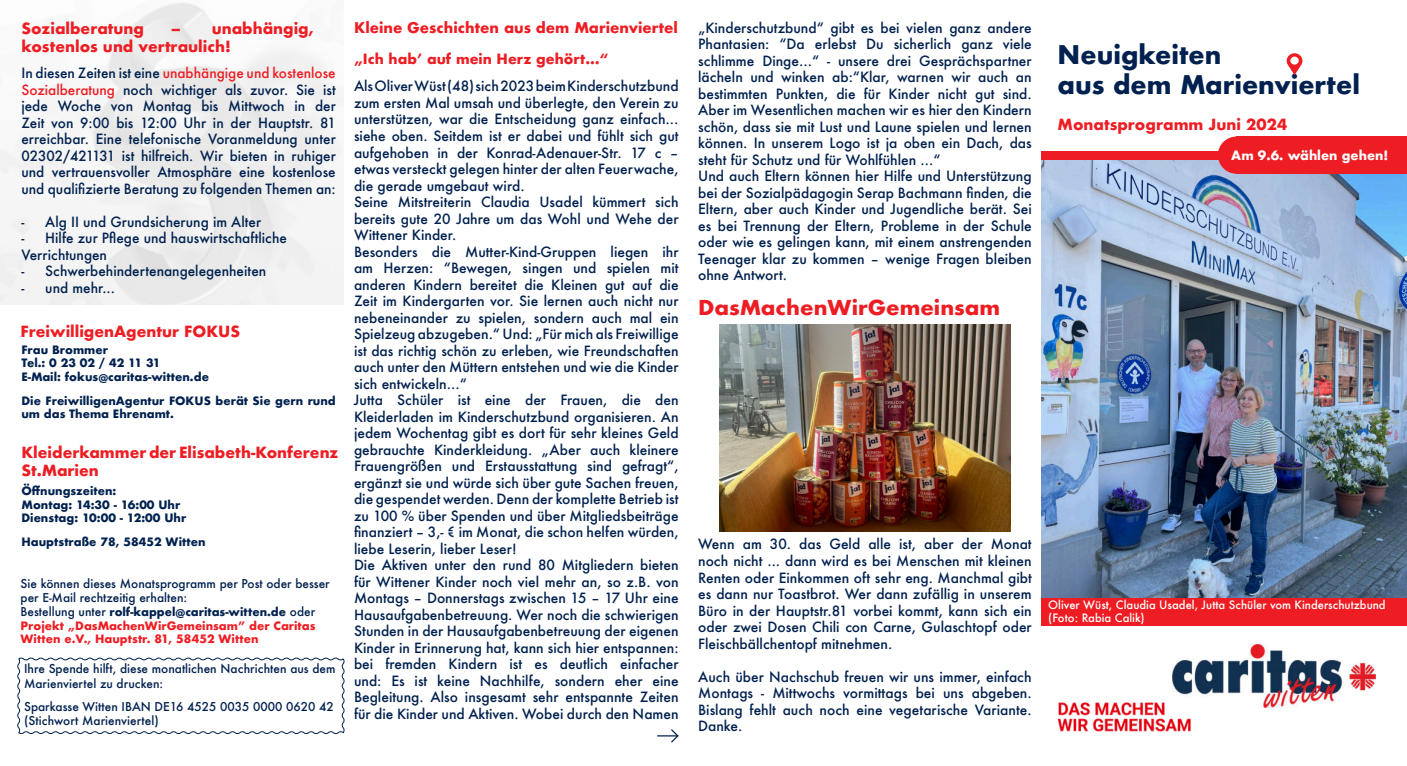
<style>
.page{position:relative;width:1407px;height:766px;background:#fff}
.page>*{position:absolute;margin:0;border:0;box-sizing:border-box;transform-origin:0 0}
.t1{font:700 25px/30px "Futura";color:#00214f}
.t2{font:700 20px "Futura";color:#ee1d23;scale:1.04 1}
.t3{font:700 15px/18px "Futura";color:#ee1d23}
.t4{font:700 14.38px "Futura";color:#ee1d23}
.t5{font:500 13.75px/16.5px "Futura";color:#00214f;text-align:justify}
.t6{font:700 13.75px "Futura";color:#ee1d23}
.t7{font:700 12.5px "Futura";color:#fff}
.t8{font:500 11.88px/14.2px "Futura";color:#00214f}
.t9{font:700 11.25px/13.5px "Futura";color:#00214f}
.t10{font:700 11.25px/13.5px "Futura";color:#ee1d23;text-align:justify}
.t11{font:500 11.25px/13.5px "Futura";color:#fff}
.s1{color:#ee1d23}
.s2{font-weight:500;font-size:11.88px;color:#00214f}
.s3{color:#00214f}
</style>
<div class="page">
<img style="left:1057px;top:702px;width:134px;height:30px">
<div style="left:1042px;top:151px;width:365px;height:474px;background:#ee1d23"></div>
<img style="left:1172px;top:644px;width:203px;height:63px">
<svg style="left:1286px;top:53px;width:16px;height:22px"></svg>
<svg style="left:17px;top:657px;width:328px;height:77px"></svg>
<svg style="left:657px;top:729px;width:22px;height:14px"></svg>
<img style="left:1042px;top:160px;width:364px;height:437px">
<div style="left:1218px;top:136px;width:37px;height:38px;background:#ee1d23;border-radius:50%"></div>
<div style="left:1236px;top:136px;width:171px;height:38px;background:#ee1d23"></div>
<img style="left:719px;top:324px;width:291px;height:207px">
<p class="t3" style="left:21px;top:20px;width:124px">Sozialberatung</p>
<p class="t3" style="left:172px;top:20px;width:10px">--</p>
<p class="t3" style="left:21px;top:20px;width:294px;text-indent:190px">unabhängig, kostenlos und vertraulich!</p>
<p class="t5" style="left:21px;top:65px;width:316px">In diesen Zeiten ist eine <span class="s1">unabhängige und kostenlose Sozialberatung</span> noch wichtiger als zuvor. Sie ist jede Woche von Montag bis Mittwoch in der Zeit von 9:00 bis 12:00 Uhr in der Hauptstr. 81 erreichbar. Eine telefonische Voranmeldung unter 02302/421131 ist hilfreich. Wir bieten in ruhiger und vertrauensvoller Atmosphäre eine kostenlose und qualifizierte Beratung zu folgenden Themen an:</p>
<p class="t5" style="left:21px;top:213px;width:241px">- Alg II und Grundsicherung im Alter</p>
<p class="t5" style="left:21px;top:230px;width:267px">- Hilfe zur Pflege und hauswirtschaftliche<br>Verrichtungen</p>
<p class="t5" style="left:21px;top:263px;width:246px">- Schwerbehindertenangelegenheiten</p>
<p class="t5" style="left:21px;top:279px;width:95px">- und mehr...</p>
<p class="t3" style="left:21px;top:323px;width:221px">FreiwilligenAgentur FOKUS</p>
<p class="t9" style="left:21px;top:343px;width:189px">Frau Brommer<br>Tel.: 0 23 02 / 42 11 31<br>E-Mail: fokus@caritas-witten.de</p>
<p class="t9" style="left:21px;top:394px;width:316px">Die FreiwilligenAgentur FOKUS berät Sie gern rund um das Thema Ehrenamt.</p>
<p class="t3" style="left:21px;top:445px;width:318px">Kleiderkammer der Elisabeth-Konferenz<br>St.Marien</p>
<p class="t9" style="left:21px;top:484px;width:166px">Öffnungszeiten:<br>Montag: 14:30 - 16:00 Uhr<br>Dienstag: 10:00 - 12:00 Uhr</p>
<p class="t9" style="left:21px;top:536px;width:186px">Hauptstraße 78, 58452 Witten</p>
<p class="t8" style="left:21px;top:576px;width:311px">Sie können dieses Monatsprogramm per Post oder besser per E-Mail rechtzeitig erhalten:</p>
<p class="t10" style="left:21px;top:605px;width:296px"><span class="s2">Bestellung unter</span> <span class="s3">rolf-kappel@caritas-witten.de</span> <span class="s2">oder </span>Projekt „DasMachenWirGemeinsam” der Caritas Witten e.V., Hauptstr. 81, 58452 Witten</p>
<p class="t8" style="left:24px;top:662px;width:313px">Ihre Spende hilft, diese monatlichen Nachrichten aus dem<br>Marienviertel zu drucken:</p>
<p class="t8" style="left:24px;top:699px;width:311px">Sparkasse Witten IBAN DE16 4525 0035 0000 0620 42 (Stichwort Marienviertel)</p>
<p class="t4" style="left:354px;top:21px;width:325px">Kleine Geschichten aus dem Marienviertel</p>
<p class="t6" style="left:354px;top:53px;width:256px">„Ich hab’ auf mein Herz gehört…“</p>
<p class="t5" style="left:354px;top:78px;width:326px;text-align:left">Als Oliver Wüst (48) sich 2023 beim Kinderschutzbund zum ersten Mal umsah und überlegte, den Verein zu unterstützen, war die Entscheidung ganz einfach… siehe oben. Seitdem ist er dabei und fühlt sich gut aufgehoben in der Konrad-Adenauer-Str. 17 c – etwas versteckt gelegen hinter der alten Feuerwache, die gerade umgebaut wird.<br>Seine Mitstreiterin Claudia Usadel kümmert sich bereits gute 20 Jahre um das Wohl und Wehe der Wittener Kinder.<br>Besonders die Mutter-Kind-Gruppen liegen ihr am Herzen: “Bewegen, singen und spielen mit anderen Kindern bereitet die Kleinen gut auf die Zeit im Kindergarten vor. Sie lernen auch nicht nur nebeneinander zu spielen, sondern auch mal ein Spielzeug abzugeben.“ Und: „Für mich als Freiwillige ist das richtig schön zu erleben, wie Freundschaften auch unter den Müttern entstehen und wie die Kinder sich entwickeln…“<br>Jutta Schüler ist eine der Frauen, die den Kleiderladen im Kinderschutzbund organisieren. An jedem Wochentag gibt es dort für sehr kleines Geld gebrauchte Kinderkleidung. „Aber auch kleinere Frauengrößen und Erstausstattung sind gefragt“, ergänzt sie und würde sich über gute Sachen freuen, die gespendet werden. Denn der komplette Betrieb ist zu 100 % über Spenden und über Mitgliedsbeiträge finanziert – 3,- € im Monat, die schon helfen würden, liebe Leserin, lieber Leser!<br>Die Aktiven unter den rund 80 Mitgliedern bieten für Wittener Kinder noch viel mehr an, so z.B. von Montags – Donnerstags zwischen 15 – 17 Uhr eine Hausaufgabenbetreuung. Wer noch die schwierigen Stunden in der Hausaufgabenbetreuung der eigenen Kinder in Erinnerung hat, kann sich hier entspannen: bei fremden Kindern ist es deutlich einfacher und: Es ist keine Nachhilfe, sondern eher eine Begleitung. Also insgesamt sehr entspannte Zeiten für die Kinder und Aktiven. Wobei durch den Namen</p>
<p class="t5" style="left:698px;top:19px;width:335px;text-align:left">„Kinderschutzbund“ gibt es bei vielen ganz andere Phantasien: “Da erlebst Du sicherlich ganz viele schlimme Dinge…“ - unsere drei Gesprächspartner lächeln und winken ab:“Klar, warnen wir auch an bestimmten Punkten, die für Kinder nicht gut sind.<br>Aber im Wesentlichen machen wir es hier den Kindern schön, dass sie mit Lust und Laune spielen und lernen können. In unserem Logo ist ja oben ein Dach, das steht für Schutz und für Wohlfühlen ...“<br>Und auch Eltern können hier Hilfe und Unterstützung bei der Sozialpädagogin Serap Bachmann finden, die Eltern, aber auch Kinder und Jugendliche berät. Sei es bei Trennung der Eltern, Probleme in der Schule oder wie es gelingen kann, mit einem anstrengenden Teenager klar zu kommen – wenige Fragen bleiben ohne Antwort.</p>
<h2 class="t2" style="left:698px;top:298px;width:292px">DasMachenWirGemeinsam</h2>
<h1 class="t1" style="left:1057px;top:42px;width:304px">Neuigkeiten<br>aus dem Marienviertel</h1>
<p class="t3" style="left:1057px;top:117px;width:231px">Monatsprogramm Juni 2024</p>
<p class="t7" style="left:1231px;top:149px;width:159px">Am 9.6. wählen gehen!</p>
<p class="t5" style="left:698px;top:536px;width:335px">Wenn am 30. das Geld alle ist, aber der Monat noch nicht ... dann wird es bei Menschen mit kleinen Renten oder Einkommen oft sehr eng. Manchmal gibt es dann nur Toastbrot. Wer dann zufällig in unserem Büro in der Hauptstr.81 vorbei kommt, kann sich ein oder zwei Dosen Chili con Carne, Gulaschtopf oder Fleischbällchentopf mitnehmen.</p>
<p class="t5" style="left:698px;top:668px;width:335px">Auch über Nachschub freuen wir uns immer, einfach Montags - Mittwochs vormittags bei uns abgeben.<br>Bislang fehlt auch noch eine vegetarische Variante.<br>Danke.</p>
<p class="t11" style="left:1048px;top:597px;width:339px">Oliver Wüst, Claudia Usadel, Jutta Schüler vom Kinderschutzbund (Foto: Rabia Calik)</p>
</div>
